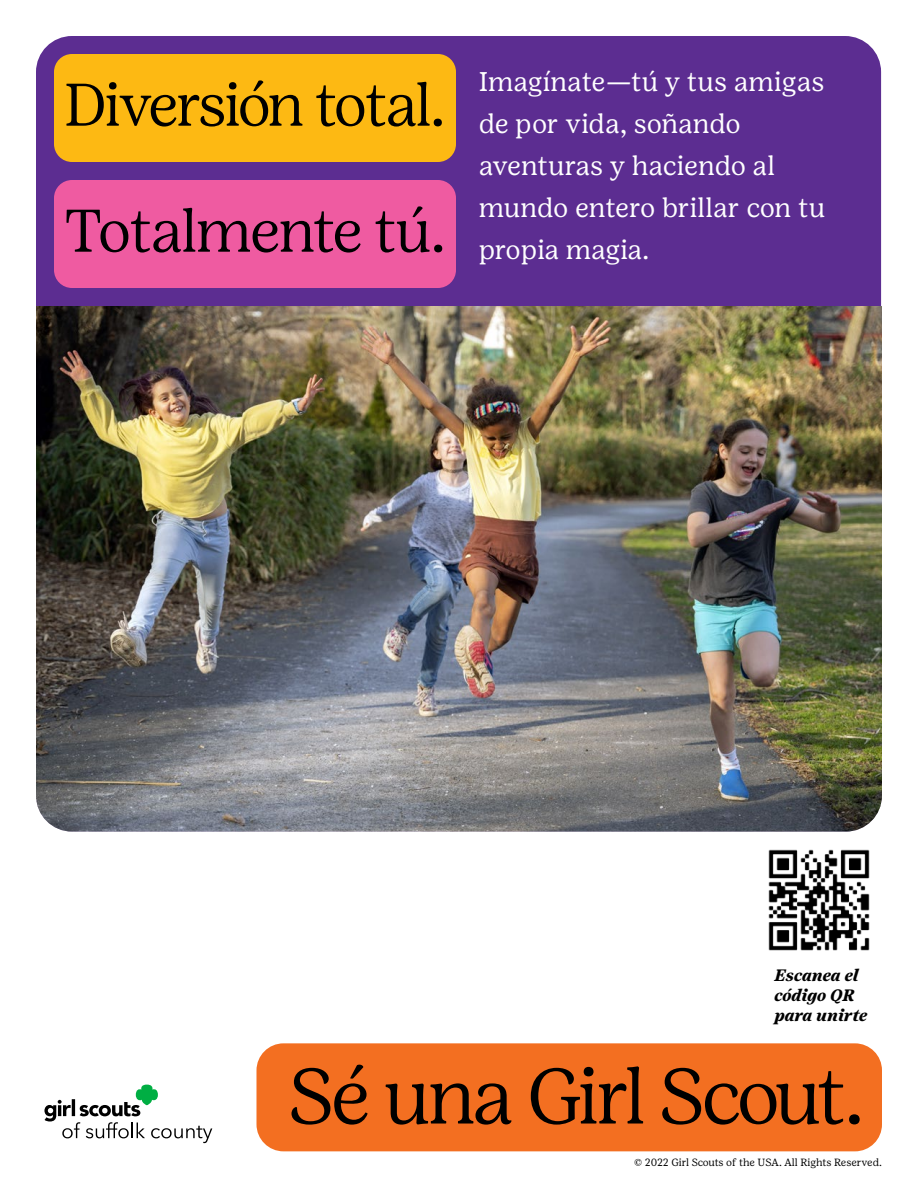
<style>
.page{position:relative;width:918px;height:1188px;background:#fff}
.page>*{position:absolute;margin:0;border:0;box-sizing:border-box;transform-origin:0 0}
.t1{font:300 78px "Girl Scout Display";letter-spacing:-.04em;color:#000}
.t2{font:300 60px "Girl Scout Display";letter-spacing:-.02em;color:#000}
.t3{font:27px/42px "Girl Scout Text";letter-spacing:-.005em;color:#fff}
.t4{font:italic 700 16.5px/19.8px "Girl Scout Text";color:#000}
.t5{font:10.5px "Girl Scout Text";letter-spacing:-.01em;color:#000}
</style>
<div class="page">
<div style="left:36px;top:36px;width:845px;height:328px;background:#5c2d91;border-radius:36px"></div>
<img style="left:36px;top:306px;width:846px;height:526px">
<div style="left:54px;top:54px;width:402px;height:108px;background:#fdb913;border-radius:18px"></div>
<div style="left:54px;top:180px;width:402px;height:108px;background:#ef5ba1;border-radius:18px"></div>
<div style="left:256px;top:1043px;width:626px;height:108px;background:#f36f21;border-radius:27px"></div>
<img style="left:768px;top:849px;width:102px;height:102px">
<svg style="left:44px;top:1085px;width:168px;height:58px"></svg>
<p class="t2" style="left:65px;top:71px;width:382px">Diversión total.</p>
<p class="t2" style="left:64px;top:197px;width:383px">Totalmente tú.</p>
<p class="t3" style="left:479px;top:61px;width:348px">Imagínate—tú y tus amigas de por vida, soñando aventuras y haciendo al mundo entero brillar con tu propia magia.</p>
<p class="t4" style="left:775px;top:965px;width:95px">Escanea el código QR para unirte</p>
<p class="t1" style="left:289px;top:1052px;width:577px">Sé una Girl Scout.</p>
<p class="t5" style="left:634px;top:1156px;width:249px">© 2022 Girl Scouts of the USA. All Rights Reserved.</p>
</div>
